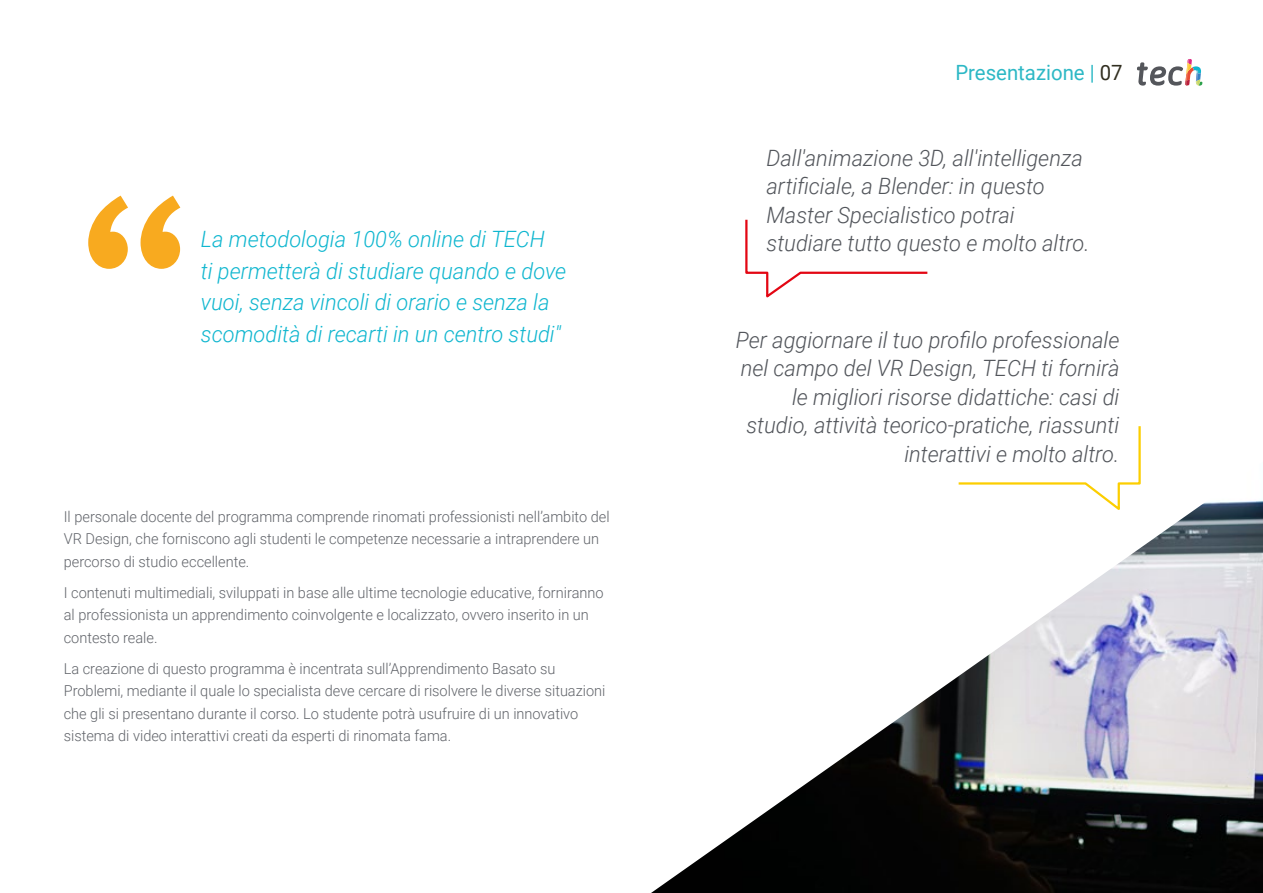
<style>
.page{position:relative;width:1263px;height:893px;background:#fff}
.page>*{position:absolute;margin:0;border:0;box-sizing:border-box;transform-origin:0 0}
.t1{font:italic 300 22.5px/28.5px "Roboto";color:#52555b}
.t2{font:italic 300 22.5px/31.5px "Roboto";color:#0fb6cf}
.t3{font:21px "Roboto";color:#2db8c5}
.t4{font:300 15px/22.5px "Roboto";color:#61646a}
.s1{color:#312e20}
</style>
<div class="page">
<svg style="left:88px;top:196px;width:92px;height:73px"></svg>
<img style="left:651px;top:499px;width:612px;height:394px">
<svg style="left:745px;top:219px;width:183px;height:79px"></svg>
<svg style="left:1137px;top:59px;width:65px;height:27px"></svg>
<svg style="left:956px;top:426px;width:186px;height:87px"></svg>
<h1 class="t2" style="left:201px;top:223px;width:367px">La metodologia 100% online di TECH<br>ti permetterà di studiare quando e dove vuoi, senza vincoli di orario e senza la scomodità di recarti in un centro studi"</h1>
<p class="t4" style="left:64px;top:504px;width:547px">Il personale docente del programma comprende rinomati professionisti nell’ambito del<br>VR Design, che forniscono agli studenti le competenze necessarie a intraprendere un percorso di studio eccellente.</p>
<p class="t4" style="left:64px;top:580px;width:541px">I contenuti multimediali, sviluppati in base alle ultime tecnologie educative, forniranno al professionista un apprendimento coinvolgente e localizzato, ovvero inserito in un contesto reale.</p>
<p class="t4" style="left:64px;top:656px;width:543px">La creazione di questo programma è incentrata sull’Apprendimento Basato su Problemi, mediante il quale lo specialista deve cercare di risolvere le diverse situazioni che gli si presentano durante il corso. Lo studente potrà usufruire di un innovativo sistema di video interattivi creati da esperti di rinomata fama.</p>
<h2 class="t3" style="left:955px;top:57px;width:169px">Presentazione | <span class="s1">07</span></h2>
<h1 class="t1" style="left:766px;top:143px;width:324px">Dall'animazione 3D, all'intelligenza artificiale, a Blender: in questo Master Specialistico potrai studiare tutto questo e molto altro.</h1>
<h1 class="t1" style="left:736px;top:325px;width:385px;text-align:right">Per aggiornare il tuo profilo professionale nel campo del VR Design, TECH ti fornirà le migliori risorse didattiche: casi di studio, attività teorico-pratiche, riassunti interattivi e molto altro.</h1>
</div>
